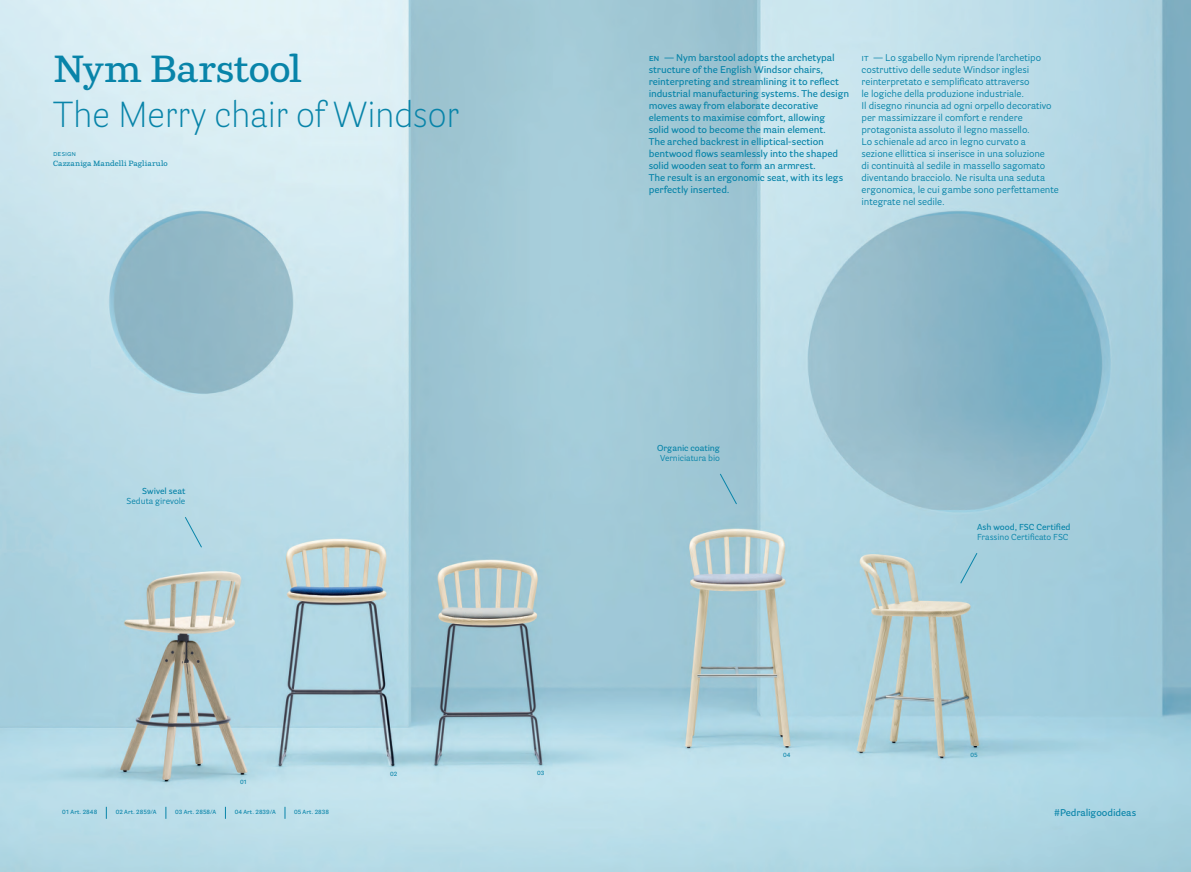
<style>
.page{position:relative;width:1191px;height:872px;background:#fff}
.page>*{position:absolute;margin:0;border:0;box-sizing:border-box;transform-origin:0 0}
.t1{font:600 37.5px "Parry Pro";letter-spacing:-.02em;color:#0884a9}
.t2{font:300 36px "Parry Grotesque Pro";letter-spacing:-.02em;color:#0884a9}
.t3{font:9.75px/12px "Parry Grotesque Pro";letter-spacing:-.01em;color:#0884a9}
.t4{font:600 9.75px/12px "Parry Grotesque Pro";letter-spacing:-.005em;color:#0884a9}
.t5{font:8.62px "Parry Grotesque Pro";letter-spacing:-.005em;color:#0884a9}
.t6{font:600 8.62px "Parry Grotesque Pro";letter-spacing:-.005em;color:#0884a9}
.t7{font:600 7.5px "Parry Pro";letter-spacing:.005em;color:#0884a9}
.t8{font:7.5px "Parry Grotesque Pro";color:#0884a9}
.t9{font:600 6px "Parry Grotesque Pro";letter-spacing:.005em;color:#0884a9}
</style>
<div class="page">
<img style="left:0;top:0;width:1191px;height:872px">
<svg style="left:184px;top:516px;width:18px;height:32px"></svg>
<svg style="left:960px;top:552px;width:17px;height:32px"></svg>
<svg style="left:719px;top:473px;width:18px;height:32px"></svg>
<svg style="left:106px;top:806px;width:1px;height:13px"></svg>
<svg style="left:166px;top:806px;width:1px;height:13px"></svg>
<svg style="left:225px;top:806px;width:1px;height:13px"></svg>
<svg style="left:285px;top:806px;width:1px;height:13px"></svg>
<h1 class="t1" style="left:53px;top:42px;width:251px">Nym Barstool</h1>
<h2 class="t2" style="left:53px;top:89px;width:407px">The Merry chair of Windsor</h2>
<p class="t8" style="left:53px;top:148px;width:24px">design</p>
<p class="t7" style="left:53px;top:158px;width:116px">Cazzaniga Mandelli Pagliarulo</p>
<p class="t6" style="left:142px;top:485px;width:45px">Swivel seat</p>
<p class="t5" style="left:126px;top:495px;width:60px">Seduta girevole</p>
<p class="t9" style="left:240px;top:778px;width:9px">01</p>
<p class="t9" style="left:62px;top:808px;width:37px">01 Art. 2848</p>
<p class="t9" style="left:116px;top:808px;width:42px">02 Art. 2859/A</p>
<p class="t9" style="left:175px;top:808px;width:42px">03 Art. 2858/A</p>
<p class="t9" style="left:235px;top:808px;width:42px">04 Art. 2839/A</p>
<p class="t9" style="left:294px;top:808px;width:37px">05 Art. 2838</p>
<p class="t9" style="left:390px;top:769px;width:9px">02</p>
<p class="t9" style="left:537px;top:768px;width:9px">03</p>
<p class="t4" style="left:648px;top:51px;width:202px">en — Nym barstool adopts the archetypal structure of the English Windsor chairs, reinterpreting and streamlining it to reflect industrial manufacturing systems. The design moves away from elaborate decorative elements to maximise comfort, allowing<br>solid wood to become the main element.<br>The arched backrest in elliptical-section bentwood flows seamlessly into the shaped solid wooden seat to form an armrest.<br>The result is an ergonomic seat, with its legs perfectly inserted.</p>
<p class="t3" style="left:861px;top:51px;width:199px">it — Lo sgabello Nym riprende l’archetipo costruttivo delle sedute Windsor inglesi reinterpretato e semplificato attraverso<br>le logiche della produzione industriale.<br>Il disegno rinuncia ad ogni orpello decorativo per massimizzare il comfort e rendere protagonista assoluto il legno massello.<br>Lo schienale ad arco in legno curvato a sezione ellittica si inserisce in una soluzione<br>di continuità al sedile in massello sagomato diventando bracciolo. Ne risulta una seduta ergonomica, le cui gambe sono perfettamente integrate nel sedile.</p>
<p class="t6" style="left:657px;top:441px;width:64px">Organic coating</p>
<p class="t5" style="left:660px;top:452px;width:61px">Verniciatura bio</p>
<p class="t6" style="left:977px;top:521px;width:95px">Ash wood, FSC Certified</p>
<p class="t5" style="left:977px;top:531px;width:93px">Frassino Certificato FSC</p>
<p class="t9" style="left:783px;top:751px;width:9px">04</p>
<p class="t9" style="left:970px;top:750px;width:9px">05</p>
<p class="t4" style="left:1054px;top:806px;width:84px">#Pedraligoodideas</p>
</div>
